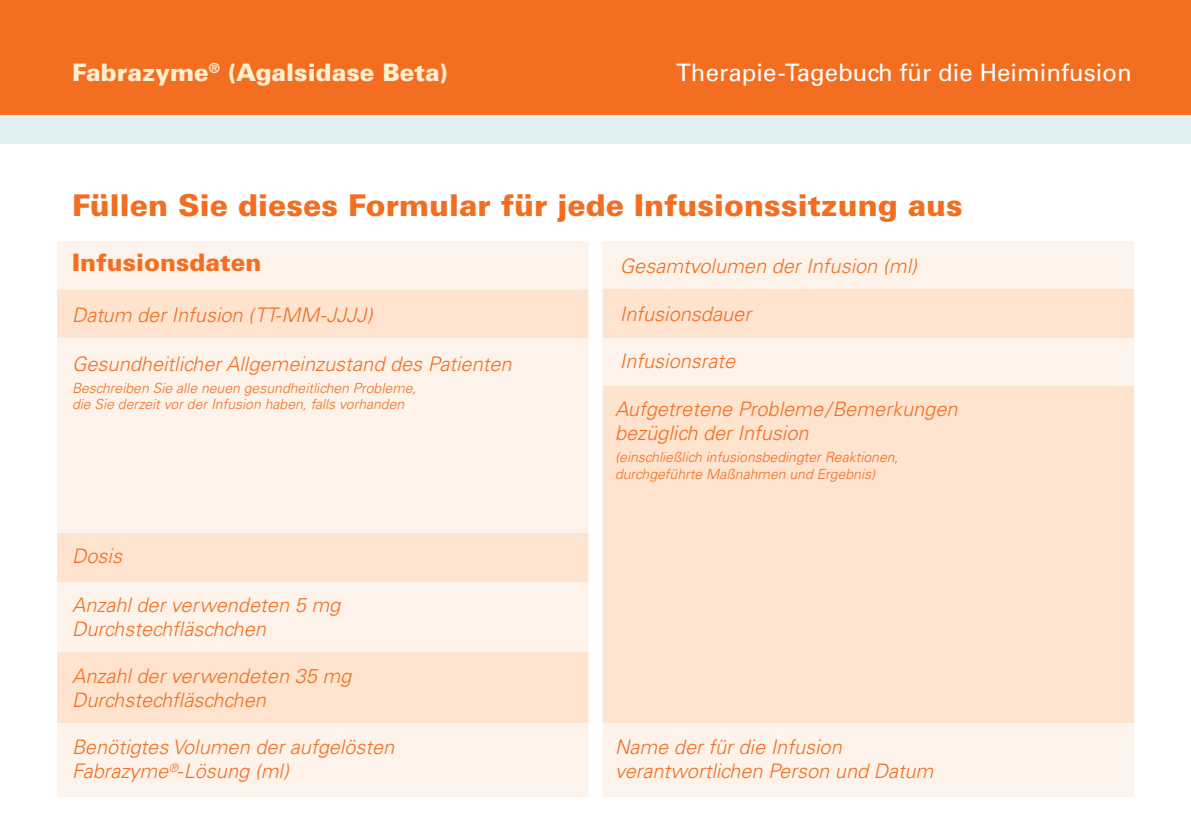
<style>
.page{position:relative;width:1191px;height:840px;background:#fff}
.page>*{position:absolute;margin:0;border:0;box-sizing:border-box;transform-origin:0 0}
.t1{font:900 30px "Univers LT Std";color:#f36e21}
.t2{font:24px "Univers";color:#fff}
.t3{font:900 24px "Univers";color:#feefd0}
.t4{font:900 24px "Univers LT Std";color:#f36e21}
.t5{font:italic 300 20px/24px "Univers LT";color:#f36e21}
.t6{font:italic 300 14px/16.8px "Univers LT";color:#f36e21}
</style>
<div class="page">
<div style="left:57px;top:289px;width:552px;height:48px;background:#fee3ce"></div>
<div style="left:57px;top:581px;width:538px;height:73px;background:#fef3ea"></div>
<div style="left:57px;top:337px;width:538px;height:196px;background:#fef3ea"></div>
<div style="left:57px;top:533px;width:538px;height:48px;background:#fee3ce"></div>
<div style="left:57px;top:241px;width:538px;height:48px;background:#fef3ea"></div>
<div style="left:581px;top:241px;width:553px;height:48px;background:#fef3ea"></div>
<div style="left:0;top:0;width:1191px;height:115px;background:#f36e21"></div>
<div style="left:0;top:115px;width:1191px;height:28px;background:#e0f0f3"></div>
<div style="left:57px;top:652px;width:538px;height:73px;background:#fee3ce"></div>
<div style="left:595px;top:337px;width:539px;height:49px;background:#fef3ea"></div>
<div style="left:581px;top:289px;width:553px;height:48px;background:#fee3ce"></div>
<div style="left:595px;top:386px;width:539px;height:362px;background:#fee3ce"></div>
<div style="left:595px;top:723px;width:539px;height:73px;background:#fef3ea"></div>
<div style="left:57px;top:723px;width:538px;height:73px;background:#fef3ea"></div>
<div style="left:588px;top:203px;width:14px;height:626px;background:#fff"></div>
<p class="t3" style="left:72px;top:57px;width:377px">Fabrazyme<sup>®</sup> (Agalsidase Beta)</p>
<p class="t2" style="left:676px;top:58px;width:457px">Therapie-Tagebuch für die Heiminfusion</p>
<h1 class="t1" style="left:72px;top:186px;width:892px">Füllen Sie dieses Formular für jede Infusionssitzung aus</h1>
<p class="t4" style="left:72px;top:247px;width:191px">Infusionsdaten</p>
<p class="t5" style="left:72px;top:303px;width:302px">Datum der Infusion (TT-MM-JJJJ)</p>
<p class="t5" style="left:72px;top:351px;width:441px">Gesundheitlicher Allgemeinzustand des Patienten</p>
<p class="t6" style="left:72px;top:379px;width:346px">Beschreiben Sie alle neuen gesundheitlichen Probleme, die Sie derzeit vor der Infusion haben, falls vorhanden</p>
<p class="t5" style="left:72px;top:543px;width:51px">Dosis</p>
<p class="t5" style="left:72px;top:592px;width:270px">Anzahl der verwendeten 5 mg<br>Durchstechfläschchen</p>
<p class="t5" style="left:72px;top:663px;width:281px">Anzahl der verwendeten 35 mg<br>Durchstechfläschchen</p>
<p class="t5" style="left:72px;top:734px;width:324px">Benötigtes Volumen der aufgelösten<br>Fabrazyme<sup>®</sup>-Lösung (ml)</p>
<p class="t5" style="left:620px;top:253px;width:299px">Gesamtvolumen der Infusion (ml)</p>
<p class="t5" style="left:620px;top:302px;width:133px">Infusionsdauer</p>
<p class="t5" style="left:620px;top:349px;width:117px">Infusionsrate</p>
<p class="t5" style="left:615px;top:396px;width:344px">Aufgetretene Probleme/Bemerkungen bezüglich der Infusion</p>
<p class="t6" style="left:615px;top:448px;width:285px">(einschließlich infusionsbedingter Reaktionen, durchgeführte Maßnahmen und Ergebnis)</p>
<p class="t5" style="left:615px;top:734px;width:320px">Name der für die Infusion verantwortlichen Person und Datum</p>
</div>
